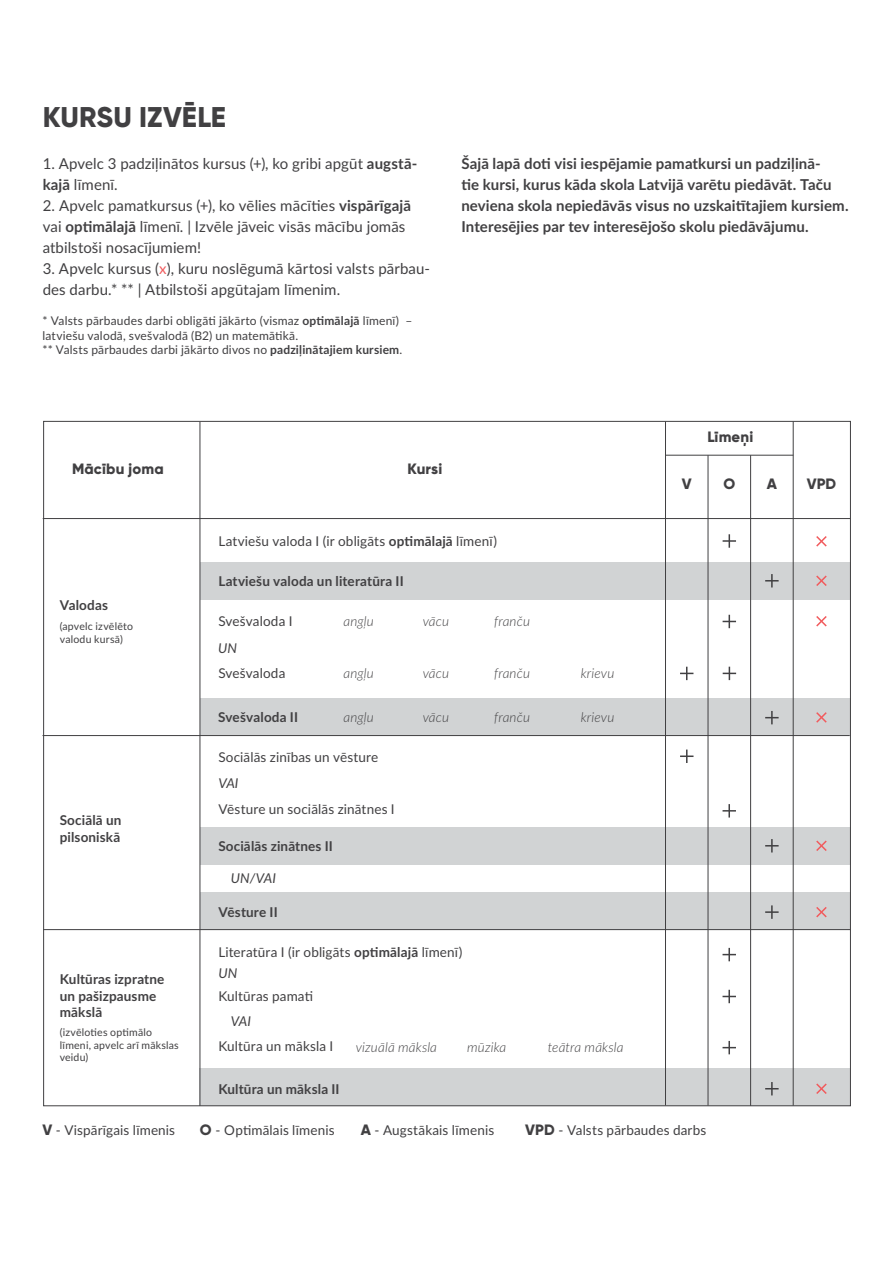
<style>
.page{position:relative;width:893px;height:1263px;background:#fff}
.page>*{position:absolute;margin:0;border:0;box-sizing:border-box;transform-origin:0 0}
.t1{font:800 28.5px "Gilroy";letter-spacing:.005em;color:#414042}
.t2{font:15px/21px "Lato";letter-spacing:.005em;color:#414042}
.t3{font:700 15px/21px "Lato";letter-spacing:.005em;color:#414042}
.t4{font:800 15px "Gilroy";letter-spacing:.01em;color:#414042}
.t5{font:13.5px "Lato";letter-spacing:.01em;color:#414042}
.t6{font:700 13.5px/16.2px "Lato";letter-spacing:.01em;color:#414042}
.t7{font:italic 300 13.5px "Lato";letter-spacing:.01em;color:#414042}
.t8{font:italic 13.5px "Lato";letter-spacing:.01em;color:#414042}
.t9{font:12px/14.4px "Lato";letter-spacing:.015em;color:#414042}
.t10{font:10.5px/12.6px "Lato";letter-spacing:.02em;color:#414042}
.s1{font-weight:700}
.s2{color:#f15b5d}
.s3{font-family:"Gilroy";font-weight:800;font-size:15px}
</style>
<div class="page">
<div style="left:200px;top:1068px;width:650px;height:38px;background:#d1d3d4"></div>
<div style="left:200px;top:892px;width:651px;height:38px;background:#d1d3d4"></div>
<div style="left:200px;top:827px;width:651px;height:38px;background:#d1d3d4"></div>
<div style="left:200px;top:698px;width:651px;height:37px;background:#d1d3d4"></div>
<div style="left:200px;top:562px;width:651px;height:38px;background:#d1d3d4"></div>
<hr style="left:200px;top:422px;width:1px;height:684px;background:#414042">
<hr style="left:665px;top:421px;width:1px;height:684px;background:#414042">
<hr style="left:43px;top:518px;width:807px;height:1px;background:#414042">
<hr style="left:708px;top:455px;width:1px;height:650px;background:#414042">
<hr style="left:750px;top:455px;width:1px;height:651px;background:#414042">
<hr style="left:793px;top:421px;width:1px;height:684px;background:#414042">
<hr style="left:43px;top:735px;width:807px;height:1px;background:#414042">
<svg style="left:680px;top:749px;width:13px;height:14px"></svg>
<hr style="left:43px;top:929px;width:807px;height:1px;background:#414042">
<svg style="left:722px;top:804px;width:14px;height:13px"></svg>
<svg style="left:816px;top:536px;width:11px;height:11px"></svg>
<svg style="left:816px;top:575px;width:11px;height:11px"></svg>
<svg style="left:765px;top:574px;width:14px;height:13px"></svg>
<svg style="left:723px;top:615px;width:13px;height:13px"></svg>
<svg style="left:816px;top:616px;width:11px;height:11px"></svg>
<svg style="left:723px;top:667px;width:13px;height:13px"></svg>
<svg style="left:680px;top:667px;width:13px;height:13px"></svg>
<svg style="left:765px;top:711px;width:14px;height:13px"></svg>
<svg style="left:816px;top:712px;width:11px;height:11px"></svg>
<svg style="left:765px;top:839px;width:14px;height:13px"></svg>
<svg style="left:816px;top:840px;width:11px;height:11px"></svg>
<svg style="left:765px;top:905px;width:14px;height:14px"></svg>
<svg style="left:816px;top:907px;width:11px;height:11px"></svg>
<svg style="left:723px;top:534px;width:13px;height:14px"></svg>
<svg style="left:722px;top:948px;width:14px;height:13px"></svg>
<svg style="left:722px;top:1041px;width:14px;height:13px"></svg>
<svg style="left:765px;top:1082px;width:14px;height:13px"></svg>
<svg style="left:816px;top:1083px;width:11px;height:11px"></svg>
<hr style="left:665px;top:455px;width:128px;height:1px;background:#414042">
<svg style="left:722px;top:990px;width:14px;height:13px"></svg>
<h1 class="t1" style="left:43px;top:99px;width:185px">KURSU IZVĒLE</h1>
<p class="t2" style="left:43px;top:152px;width:376px">1. Apvelc 3 padziļinātos kursus (+), ko gribi apgūt <span class="s1">augstā&shy;kajā</span> līmenī.</p>
<p class="t2" style="left:43px;top:194px;width:370px">2. Apvelc pamatkursus (+), ko vēlies mācīties <span class="s1">vispārīgajā </span>vai <span class="s1">optimālajā</span> līmenī. | Izvēle jāveic visās mācību jomās atbilstoši nosacījumiem!</p>
<p class="t2" style="left:43px;top:257px;width:389px">3. Apvelc kursus (<span class="s2">x</span>), kuru noslēgumā kārtosi valsts pārbau&shy;des darbu.* ** | Atbilstoši apgūtajam līmenim.</p>
<p class="t9" style="left:43px;top:313px;width:371px">* Valsts pārbaudes darbi obligāti jākārto (vismaz <span class="s1">optimālajā</span> līmenī) – latviešu valodā, svešvalodā (B2) un matemātikā.<br>** Valsts pārbaudes darbi jākārto divos no <span class="s1">padziļinātajiem kursiem</span>.</p>
<p class="t3" style="left:461px;top:152px;width:389px">Šajā lapā doti visi iespējamie pamatkursi un padziļinā-<br>tie kursi, kurus kāda skola Latvijā varētu piedāvāt. Taču neviena skola nepiedāvās visus no uzskaitītajiem kursiem.<br>Interesējies par tev interesējošo skolu piedāvājumu.</p>
<p class="t4" style="left:72px;top:459px;width:93px">Mācību joma</p>
<p class="t4" style="left:408px;top:460px;width:36px">Kursi</p>
<p class="t4" style="left:707px;top:428px;width:47px">Līmeņi</p>
<p class="t4" style="left:682px;top:474px;width:11px">V</p>
<p class="t4" style="left:723px;top:474px;width:13px">O</p>
<p class="t4" style="left:767px;top:474px;width:12px">A</p>
<p class="t4" style="left:807px;top:474px;width:31px">VPD</p>
<p class="t6" style="left:60px;top:597px;width:50px">Valodas</p>
<p class="t10" style="left:60px;top:620px;width:75px">(apvelc izvēlēto valodu kursā)</p>
<p class="t6" style="left:60px;top:812px;width:63px">Sociālā un pilsoniskā</p>
<p class="t6" style="left:60px;top:971px;width:106px">Kultūras izpratne un pašizpausme mākslā</p>
<p class="t10" style="left:60px;top:1025px;width:121px">(izvēloties optimālo līmeni, apvelc arī mākslas veidu)</p>
<p class="t5" style="left:218px;top:531px;width:280px">Latviešu valoda I (ir obligāts <span class="s1">optimālajā</span> līmenī)</p>
<p class="t6" style="left:218px;top:572px;width:187px">Latviešu valoda un literatūra II</p>
<p class="t5" style="left:218px;top:611px;width:76px">Svešvaloda I</p>
<p class="t7" style="left:344px;top:611px;width:32px">angļu</p>
<p class="t7" style="left:423px;top:612px;width:28px">vācu</p>
<p class="t7" style="left:494px;top:612px;width:37px">franču</p>
<p class="t5" style="left:218px;top:663px;width:69px">Svešvaloda</p>
<p class="t7" style="left:344px;top:664px;width:32px">angļu</p>
<p class="t7" style="left:423px;top:664px;width:28px">vācu</p>
<p class="t7" style="left:494px;top:664px;width:37px">franču</p>
<p class="t8" style="left:218px;top:638px;width:20px">UN</p>
<p class="t7" style="left:581px;top:664px;width:35px">krievu</p>
<p class="t6" style="left:218px;top:708px;width:81px">Svešvaloda II</p>
<p class="t7" style="left:344px;top:708px;width:32px">angļu</p>
<p class="t7" style="left:423px;top:708px;width:28px">vācu</p>
<p class="t7" style="left:494px;top:708px;width:37px">franču</p>
<p class="t7" style="left:581px;top:708px;width:35px">krievu</p>
<p class="t5" style="left:218px;top:747px;width:162px">Sociālās zinības un vēsture</p>
<p class="t8" style="left:218px;top:773px;width:22px">VAI</p>
<p class="t5" style="left:218px;top:800px;width:178px">Vēsture un sociālās zinātnes I</p>
<p class="t6" style="left:218px;top:837px;width:116px">Sociālās zinātnes II</p>
<p class="t8" style="left:231px;top:868px;width:47px">UN/VAI</p>
<p class="t6" style="left:218px;top:904px;width:61px">Vēsture II</p>
<p class="t5" style="left:218px;top:942px;width:245px">Literatūra I (ir obligāts <span class="s1">optimālajā</span> līmenī)</p>
<p class="t8" style="left:218px;top:963px;width:20px">UN</p>
<p class="t5" style="left:218px;top:986px;width:96px">Kultūras pamati</p>
<p class="t5" style="left:218px;top:1037px;width:116px">Kultūra un māksla I</p>
<p class="t7" style="left:356px;top:1037px;width:83px">vizuālā māksla</p>
<p class="t7" style="left:467px;top:1037px;width:41px">mūzika</p>
<p class="t7" style="left:548px;top:1037px;width:77px">teātra māksla</p>
<p class="t8" style="left:231px;top:1012px;width:22px">VAI</p>
<p class="t6" style="left:218px;top:1080px;width:123px">Kultūra un māksla II</p>
<p class="t5" style="left:43px;top:1120px;width:134px"><span class="s3">V</span> - Vispārīgais līmenis</p>
<p class="t5" style="left:200px;top:1120px;width:136px"><span class="s3">O</span> - Optimālais līmenis</p>
<p class="t5" style="left:361px;top:1120px;width:135px"><span class="s3">A</span> - Augstākais līmenis</p>
<p class="t5" style="left:525px;top:1120px;width:182px"><span class="s3">VPD</span> - Valsts pārbaudes darbs</p>
</div>
